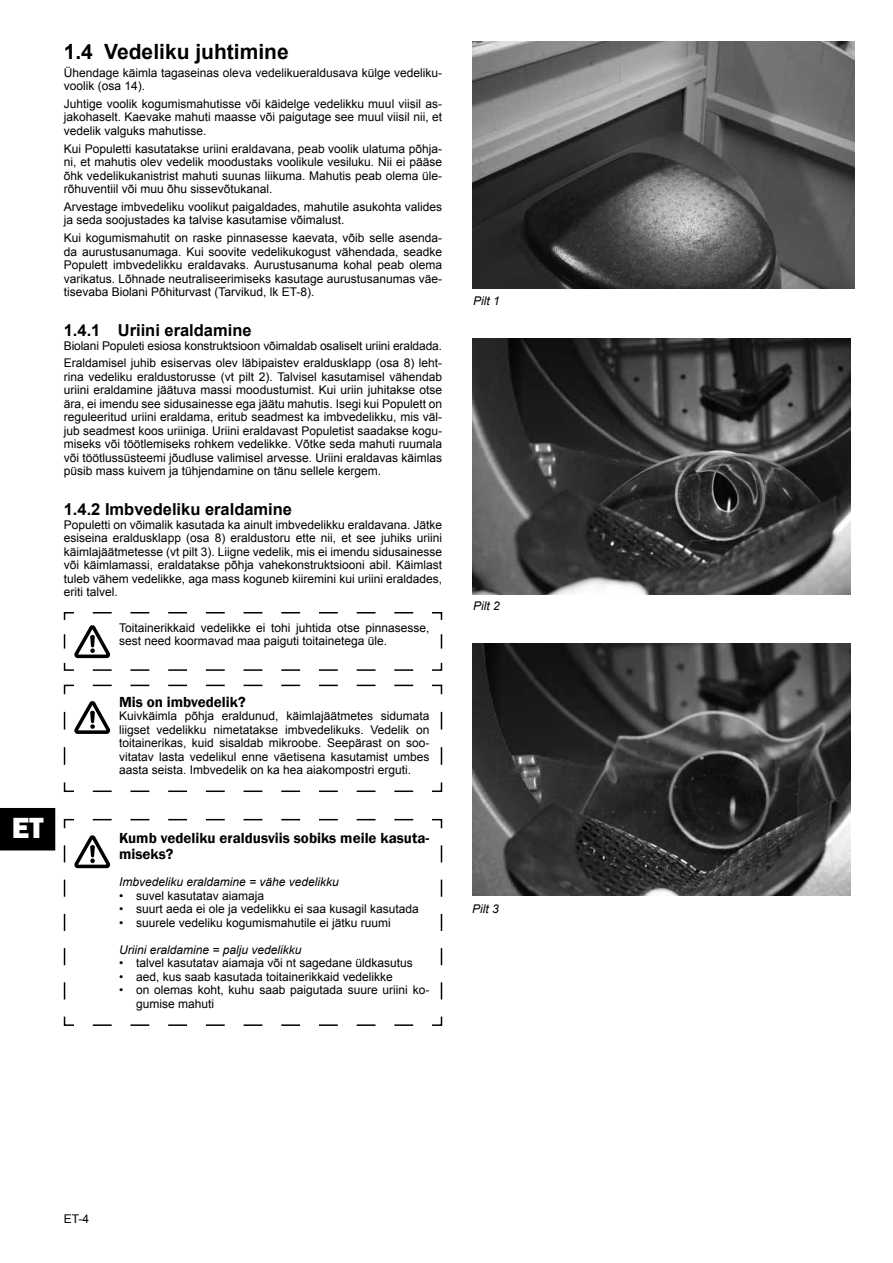
<style>
.page{position:relative;width:893px;height:1263px;background:#fff}
.page>*{position:absolute;margin:0;border:0;box-sizing:border-box;transform-origin:0 0}
.t1{font:800 30px "Franklin Gothic";color:#fff}
.t2{font:700 21px "Arial";color:#000}
.t3{font:700 16.5px "Arial";color:#000}
.t4{font:600 15px/16.5px "Franklin Gothic";color:#000}
.t5{font:12px/13.5px "Arial";color:#000;text-align:justify}
.t6{font:italic 12px "Arial";color:#000}
</style>
<div class="page">
<div style="left:0;top:808px;width:55px;height:42px;background:#000"></div>
<svg style="left:63px;top:612px;width:380px;height:59px"></svg>
<svg style="left:63px;top:684px;width:380px;height:108px"></svg>
<svg style="left:63px;top:818px;width:380px;height:208px"></svg>
<img style="left:472px;top:41px;width:383px;height:247px">
<img style="left:472px;top:339px;width:378px;height:255px">
<img style="left:472px;top:643px;width:378px;height:252px">
<h1 class="t1" style="left:12px;top:808px;width:33px">ET</h1>
<h2 class="t2" style="left:64px;top:37px;width:226px">1.4 Vedeliku juhtimine</h2>
<p class="t5" style="left:64px;top:66px;width:380px">Ühendage käimla tagaseinas oleva vedelikueraldusava külge vedeliku&shy;voolik (osa 14).</p>
<p class="t5" style="left:64px;top:97px;width:380px">Juhtige voolik kogumismahutisse või käidelge vedelikku muul viisil as&shy;jakohaselt. Kaevake mahuti maasse või paigutage see muul viisil nii, et vedelik valguks mahutisse.</p>
<p class="t5" style="left:64px;top:142px;width:380px">Kui Populetti kasutatakse uriini eraldavana, peab voolik ulatuma põhja&shy;ni, et mahutis olev vedelik moodustaks voolikule vesiluku. Nii ei pääse õhk vedelikukanistrist mahuti suunas liikuma. Mahutis peab olema üle&shy;rõhuventiil või muu õhu sissevõtukanal.</p>
<p class="t5" style="left:64px;top:200px;width:380px">Arvestage imbvedeliku voolikut paigaldades, mahutile asukohta valides ja seda soojustades ka talvise kasutamise võimalust.</p>
<p class="t5" style="left:64px;top:231px;width:380px">Kui kogumismahutit on raske pinnasesse kaevata, võib selle asenda&shy;da aurustusanumaga. Kui soovite vedelikukogust vähendada, seadke Populett imbvedelikku eraldavaks. Aurustusanuma kohal peab olema varikatus. Lõhnade neutraliseerimiseks kasutage aurustusanumas väe&shy;tisevaba Biolani Põhiturvast (Tarvikud, lk ET-8).</p>
<h3 class="t3" style="left:64px;top:319px;width:189px">1.4.1 Uriini eraldamine</h3>
<p class="t5" style="left:64px;top:337px;width:380px;line-height:17.7px">Biolani Populeti esiosa konstruktsioon võimaldab osaliselt uriini eraldada.<br>Eraldamisel juhib esiservas olev läbipaistev eraldusklapp (osa 8) leht-</p>
<p class="t5" style="left:64px;top:370px;width:380px">rina vedeliku eraldustorusse (vt pilt 2). Talvisel kasutamisel vähendab uriini eraldamine jäätuva massi moodustumist. Kui uriin juhitakse otse ära, ei imendu see sidusainesse ega jäätu mahutis. Isegi kui Populett on reguleeritud uriini eraldama, eritub seadmest ka imbvedelikku, mis väl&shy;jub seadmest koos uriiniga. Uriini eraldavast Populetist saadakse kogu&shy;miseks või töötlemiseks rohkem vedelikke. Võtke seda mahuti ruumala või töötlussüsteemi jõudluse valimisel arvesse. Uriini eraldavas käimlas püsib mass kuivem ja tühjendamine on tänu sellele kergem.</p>
<h3 class="t3" style="left:64px;top:498px;width:230px">1.4.2 Imbvedeliku eraldamine</h3>
<p class="t5" style="left:64px;top:518px;width:380px">Populetti on võimalik kasutada ka ainult imbvedelikku eraldavana. Jätke esiseina eraldusklapp (osa 8) eraldustoru ette nii, et see juhiks uriini käimlajäätmetesse (vt pilt 3). Liigne vedelik, mis ei imendu sidusainesse või käimlamassi, eraldatakse põhja vahekonstruktsiooni abil. Käimlast tuleb vähem vedelikke, aga mass koguneb kiiremini kui uriini eraldades, eriti talvel.</p>
<p class="t5" style="left:119px;top:621px;width:312px">Toitainerikkaid vedelikke ei tohi juhtida otse pinnasesse, sest need koormavad maa paiguti toitainetega üle.</p>
<p class="t4" style="left:119px;top:693px;width:128px">Mis on imbvedelik?</p>
<p class="t5" style="left:119px;top:709px;width:312px">Kuivkäimla põhja eraldunud, käimlajäätmetes sidumata liigset vedelikku nimetatakse imbvedelikuks. Vedelik on toitainerikas, kuid sisaldab mikroobe. Seepärast on soo&shy;vitatav lasta vedelikul enne väetisena kasutamist umbes aasta seista. Imbvedelik on ka hea aiakompostri erguti.</p>
<p class="t4" style="left:119px;top:829px;width:312px">Kumb vedeliku eraldusviis sobiks meile kasuta&shy;miseks?</p>
<p class="t6" style="left:119px;top:874px;width:221px">Imbvedeliku eraldamine = vähe vedelikku</p>
<p class="t5" style="left:119px;top:889px;width:147px">• suvel kasutatav aiamaja</p>
<p class="t5" style="left:119px;top:902px;width:301px">• suurt aeda ei ole ja vedelikku ei saa kusagil kasutada</p>
<p class="t5" style="left:119px;top:916px;width:273px">• suurele vedeliku kogumismahutile ei jätku ruumi</p>
<p class="t6" style="left:119px;top:942px;width:184px">Uriini eraldamine = palju vedelikku</p>
<p class="t5" style="left:119px;top:956px;width:295px">• talvel kasutatav aiamaja või nt sagedane üldkasutus</p>
<p class="t5" style="left:119px;top:970px;width:275px">• aed, kus saab kasutada toitainerikkaid vedelikke</p>
<p class="t5" style="left:136px;top:983px;width:295px;text-indent:-17px">• on olemas koht, kuhu saab paigutada suure uriini ko&shy;gumise mahuti</p>
<p class="t6" style="left:473px;top:293px;width:28px">Pilt 1</p>
<p class="t6" style="left:473px;top:598px;width:28px">Pilt 2</p>
<p class="t6" style="left:472px;top:901px;width:28px">Pilt 3</p>
<p class="t5" style="left:64px;top:1212px;width:27px">ET-4</p>
</div>
